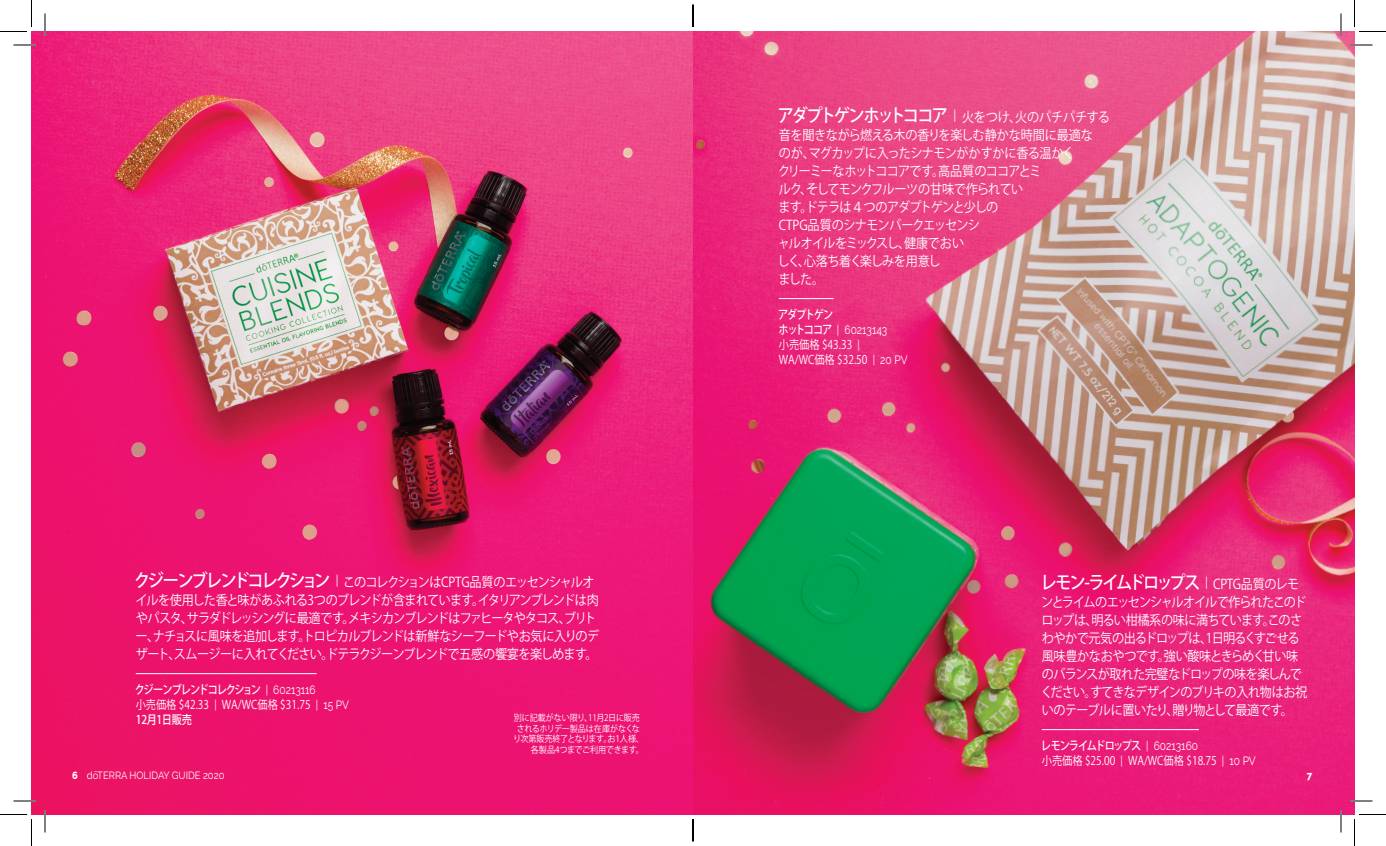
<style>
.page{position:relative;width:1386px;height:846px;background:#fff}
.page>*{position:absolute;margin:0;border:0;box-sizing:border-box;transform-origin:0 0}
.t1{font:500 18px "Koz Go Pro";letter-spacing:-.14em;color:#fff;scale:.9 1}
.t2{font:13.5px/18px "Koz Go Pro";letter-spacing:-.06em;color:#fff;scale:.9 1}
.t3{font:12px/15px "Koz Go Pro";color:#fff;scale:.85 1}
.t4{font:12px "Raleway";color:#fff;scale:.85 1}
.t5{font:500 12px "Koz Go Pro";letter-spacing:-.13em;color:#fff;scale:.85 1}
.t6{font:10.5px "Raleway";color:#fff;scale:.9 1}
.t7{font:800 10.5px "Raleway";color:#fff;scale:.9 1}
.t8{font:9px "Koz Go Pro";letter-spacing:-.02em;color:#fff;scale:.9 1}
.s1{font-weight:500;font-size:18px}
.s2{font-family:"Raleway"}
.s3{font-weight:500}
.s4{font-family:"Koz Go Pro";font-weight:500}
.s5{font-family:"Raleway";font-weight:400;font-size:13.5px}
.s6{font-weight:400;font-size:13.5px}
.s7{font-weight:800}
</style>
<div class="page">
<img style="left:32px;top:32px;width:661px;height:782px">
<img style="left:693px;top:32px;width:661px;height:782px">
<hr style="left:136px;top:673px;width:181px;height:1px;background:#fff">
<hr style="left:779px;top:298px;width:55px;height:1px;background:#fff">
<hr style="left:1042px;top:729px;width:157px;height:1px;background:#fff">
<hr style="left:14px;top:44px;width:22px;height:2px;background:#fff">
<hr style="left:1350px;top:44px;width:22px;height:2px;background:#fff">
<hr style="left:14px;top:800px;width:22px;height:2px;background:#fff">
<hr style="left:1350px;top:800px;width:22px;height:2px;background:#fff">
<hr style="left:44px;top:14px;width:2px;height:22px;background:#fff">
<hr style="left:44px;top:810px;width:2px;height:22px;background:#fff">
<hr style="left:1340px;top:14px;width:2px;height:22px;background:#fff">
<hr style="left:1340px;top:810px;width:2px;height:22px;background:#fff">
<svg style="left:14px;top:45px;width:22px;height:1px"></svg>
<svg style="left:1350px;top:45px;width:22px;height:1px"></svg>
<svg style="left:14px;top:801px;width:22px;height:1px"></svg>
<svg style="left:1350px;top:801px;width:22px;height:1px"></svg>
<svg style="left:45px;top:14px;width:1px;height:22px"></svg>
<svg style="left:45px;top:810px;width:1px;height:22px"></svg>
<svg style="left:1341px;top:14px;width:1px;height:22px"></svg>
<svg style="left:1341px;top:810px;width:1px;height:22px"></svg>
<svg style="left:0;top:0;width:32px;height:32px"></svg>
<svg style="left:0;top:814px;width:32px;height:32px"></svg>
<svg style="left:1354px;top:0;width:32px;height:32px"></svg>
<svg style="left:1354px;top:814px;width:32px;height:32px"></svg>
<svg style="left:692px;top:4px;width:2px;height:23px"></svg>
<svg style="left:692px;top:819px;width:2px;height:23px"></svg>
<p class="t2" style="left:134px;top:573px;width:518px"><span class="s1">クジーンブレンドコレクション</span> <span class="s2">|</span> このコレクションはCPTG品質のエッセンシャルオイルを使用した香と味があふれる3つのブレンドが含まれています。イタリアンブレンドは肉やパスタ、サラダドレッシングに最適です。メキシカンブレンドはファヒータやタコス、ブリトー、ナチョスに風味を追加します。トロピカルブレンドは新鮮なシーフードやお気に入りのデザート、スムージーに入れてください。ドテラクジーンブレンドで五感の饗宴を楽しめます。</p>
<p class="t3" style="left:135px;top:682px;width:254px"><span class="s3">クジーンブレンドコレクション</span> <span class="s2">| 60213116<br></span>小売価格 $42.33 <span class="s2">|</span> WA/WC価格 $31.75 <span class="s2">| 15 PV<br></span><span class="s3">12月1日販売</span></p>
<p class="t8" style="left:514px;top:712px;width:142px">別に記載がない限り、11月2日に販売</p>
<p class="t8" style="left:517px;top:722px;width:138px">されるホリデー製品は在庫がなくな</p>
<p class="t8" style="left:513px;top:733px;width:147px">り次第販売終了となります。お1人様、</p>
<p class="t8" style="left:531px;top:743px;width:127px">各製品4つまでご利用できます。</p>
<p class="t2" style="left:778px;top:108px;width:371px"><span class="s1">アダプトゲンホットココア</span> <span class="s2">|</span> 火をつけ、火のパチパチする音を聞きながら燃える木の香りを楽しむ静かな時間に最適な<br>のが、マグカップに入ったシナモンがかすかに香る温かく<br>クリーミーなホットココアです。高品質のココアとミ<br>ルク、そしてモンクフルーツの甘味で作られてい<br>ます。ドテラは４つのアダプトゲンと少しの<br>CTPG品質のシナモンバークエッセンシ<br>ャルオイルをミックスし、健康でおい<br>しく、心落ち着く楽しみを用意し<br>ました。</p>
<p class="t5" style="left:778px;top:307px;width:66px">アダプトゲン</p>
<p class="t4" style="left:779px;top:323px;width:129px"><span class="s4">ホットココア</span> | 60213143</p>
<p class="t3" style="left:779px;top:337px;width:153px">小売価格 $43.33 <span class="s2">|<br></span>WA/WC価格 $32.50 <span class="s2">| 20 PV</span></p>
<h1 class="t1" style="left:1040px;top:571px;width:289px">レモン-ライムドロップス <span class="s5">|</span> <span class="s6">CPTG品質のレモ</span></h1>
<p class="t2" style="left:1041px;top:593px;width:298px">ンとライムのエッセンシャルオイルで作られたこのドロップは、明るい柑橘系の味に満ちています。このさわやかで元気の出るドロップは、1日明るくすごせる風味豊かなおやつです。強い酸味ときらめく甘い味のバランスが取れた完璧なドロップの味を楽しんでください。すてきなデザインのブリキの入れ物はお祝いのテーブルに置いたり、贈り物として最適です。</p>
<p class="t3" style="left:1041px;top:738px;width:254px"><span class="s3">レモンライムドロップス</span> <span class="s2">| 60213160<br></span>小売価格 $25.00 <span class="s2">|</span> WA/WC価格 $18.75 <span class="s2">| 10 PV</span></p>
<p class="t6" style="left:72px;top:769px;width:171px"><span class="s7">6</span> dōTERRA HOLIDAY GUIDE 2020</p>
<p class="t7" style="left:1307px;top:769px;width:8px">7</p>
</div>
